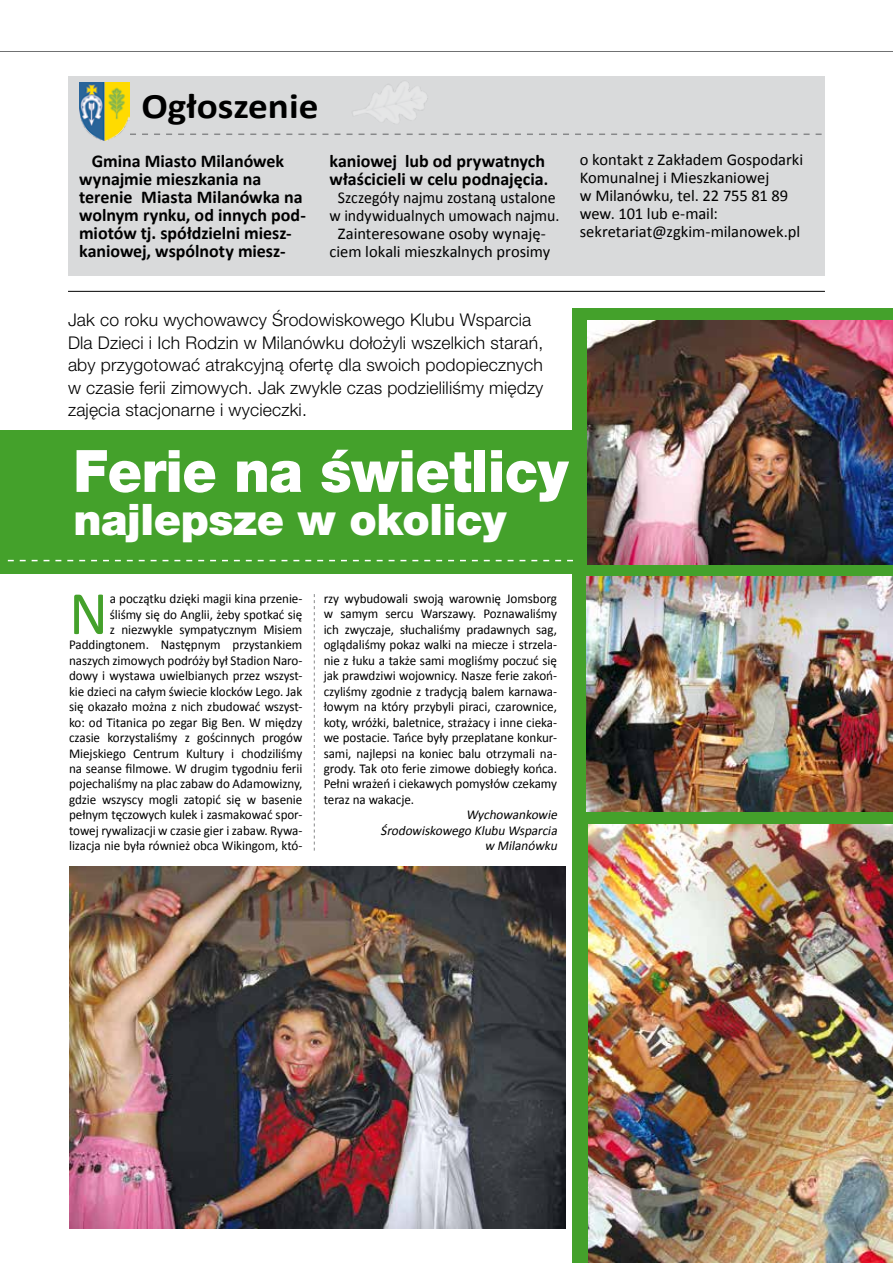
<style>
.page{position:relative;width:893px;height:1263px;background:#fff}
.page>*{position:absolute;margin:0;border:0;box-sizing:border-box;transform-origin:0 0}
.t1{font:62.25px "Calibri";color:#44a12b}
.t2{font:900 58.5px "Helvetica Neue LT Pro";color:#fff;scale:.94 1}
.t3{font:900 43.5px "Helvetica Neue LT Pro";color:#fff}
.t4{font:700 36px "Calibri";color:#000;scale:1.09 1}
.t5{font:700 18px/18px "Calibri";letter-spacing:-.005em;color:#000}
.t6{font:300 17.55px/22.5px "Helvetica Neue LT Pro";letter-spacing:.01em;color:#000}
.t7{font:16.5px/18px "Calibri";letter-spacing:-.005em;color:#000}
.t8{font:16.5px/18px "Calibri";letter-spacing:-.005em;color:#000;text-align:center;scale:.96 1}
.t9{font:13.5px/15.5px "Calibri";letter-spacing:-.005em;color:#000;text-align:right}
.t10{font:italic 13.5px/15.5px "Calibri";color:#000;text-align:right}
.s1{font-size:16.5px}
</style>
<div class="page">
<div style="left:68px;top:128px;width:757px;height:148px;background:#d9dadb"></div>
<hr style="left:0;top:51px;width:893px;height:1px;background:#707172">
<hr style="left:68px;top:291px;width:757px;height:1px;background:#000">
<svg style="left:314px;top:594px;width:1px;height:257px"></svg>
<svg style="left:130px;top:134px;width:692px;height:1px"></svg>
<div style="left:68px;top:76px;width:757px;height:54px;background:#d9dadb"></div>
<div style="left:0;top:430px;width:893px;height:144px;background:#44a12b"></div>
<div style="left:573px;top:309px;width:320px;height:954px;background:#44a12b"></div>
<img style="left:587px;top:576px;width:306px;height:236px">
<img style="left:69px;top:867px;width:496px;height:362px">
<img style="left:587px;top:321px;width:306px;height:243px">
<img style="left:588px;top:824px;width:305px;height:439px">
<svg style="left:8px;top:560px;width:565px;height:1px"></svg>
<img style="left:340px;top:82px;width:102px;height:53px">
<img style="left:79px;top:83px;width:51px;height:57px">
<h3 class="t4" style="left:141px;top:84px;width:164px">Ogłoszenie</h3>
<h3 class="t5" style="left:79px;top:151px;width:228px;text-indent:13px">Gmina Miasto Milanówek wynajmie mieszkania na terenie m iasta Milanówka na wolnym rynku, od innych pod&shy;miotów tj. spółdzielni miesz&shy;kaniowej, wspólnoty miesz-</h3>
<h3 class="t5" style="left:329px;top:151px;width:220px">kaniowej lub od prywatnych właścicieli w celu podnajęcia<span class="s1">.</span></h3>
<p class="t8" style="left:329px;top:187px;width:241px">Szczegóły najmu zostaną ustalone w indywidualnych umowach najmu.<br>Zainteresowane osoby wynaję&shy;ciem lokali mieszkalnych prosimy</p>
<p class="t7" style="left:580px;top:150px;width:225px">o kontakt z Zakładem Gospodarki<br>Komunalnej i Mieszkaniowej<br>w Milanówku, tel. 22 755 81 89 wew. 101 lub e-mail: sekretariat@zgkim-milanowek.pl</p>
<p class="t6" style="left:68px;top:308px;width:477px">Jak co roku wychowawcy Środowiskowego Klubu Wsparcia Dla Dzieci i Ich Rodzin w Milanówku dołożyli wszelkich starań, aby przygotować atrakcyjną ofertę dla swoich podopiecznych w czasie ferii zimowych. Jak zwykle czas podzieliliśmy między zajęcia stacjonarne i wycieczki.</p>
<h2 class="t2" style="left:73px;top:436px;width:530px">Ferie na świetlicy</h2>
<h3 class="t3" style="left:73px;top:494px;width:436px">najlepsze w okolicy</h3>
<p class="t9" style="left:69px;top:590px;width:235px">a początku dzięki magii kina przenie-<br>śliśmy się do Anglii, żeby spotkać się<br>z niezwykle sympatycznym Misiem Paddingtonem. Następnym przystankiem naszych zimowych podróży był Stadion Naro&shy;dowy i wystawa uwielbianych przez wszyst&shy;kie dzieci na całym świecie klocków Lego. Jak się okazało można z nich zbudować wszyst&shy;ko: od Titanica po zegar Big Ben. W między czasie korzystaliśmy z gościnnych progów Miejskiego Centrum Kultury i chodziliśmy na seanse filmowe. W drugim tygodniu ferii pojechaliśmy na plac zabaw do Adamowizny, gdzie wszyscy mogli zatopić się w basenie pełnym tęczowych kulek i zasmakować spor&shy;towej rywalizacji w czasie gier i zabaw. Rywa&shy;lizacja nie była również obca Wikingom, któ-</p>
<p class="t9" style="left:324px;top:590px;width:235px;text-align:justify">rzy wybudowali swoją warownię Jomsborg w samym sercu Warszawy. Poznawaliśmy ich zwyczaje, słuchaliśmy pradawnych sag, oglądaliśmy pokaz walki na miecze i strzela&shy;nie z łuku a także sami mogliśmy poczuć się jak prawdziwi wojownicy. Nasze ferie zakoń&shy;czyliśmy zgodnie z tradycją balem karnawa&shy;łowym na który przybyli piraci, czarownice, koty, wróżki, baletnice, strażacy i inne cieka&shy;we postacie. Tańce były przeplatane konkur&shy;sami, najlepsi na koniec balu otrzymali na&shy;grody. Tak oto ferie zimowe dobiegły końca.<br>Pełni wrażeń i ciekawych pomysłów czekamy teraz na wakacje.</p>
<h1 class="t1" style="left:69px;top:575px;width:30px">N</h1>
<p class="t10" style="left:381px;top:806px;width:181px">Wychowankowie<br>Środowiskowego Klubu Wsparcia w Milanówku</p>
</div>
